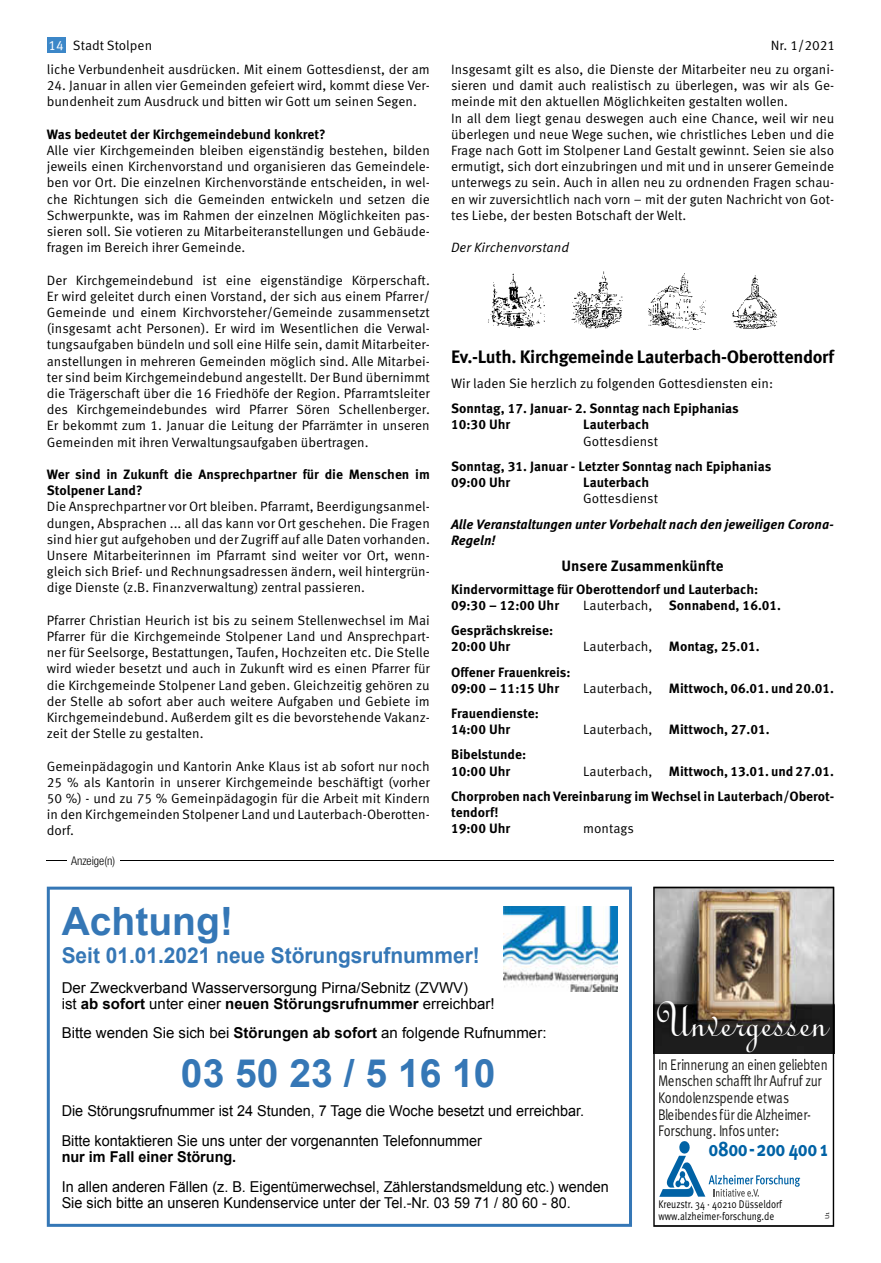
<style>
.page{position:relative;width:881px;height:1263px;background:#fff}
.page>*{position:absolute;margin:0;border:0;box-sizing:border-box;transform-origin:0 0}
.t1{font:54.9px "Linoscript Std";color:#fff;scale:.83 1}
.t2{font:700 39px "Arial";color:#3577b6}
.t3{font:700 21.75px "Arial";color:#3577b6;scale:.96 1}
.t4{font:700 21.3px "Meta OT";letter-spacing:-.025em;color:#0062a5;scale:.83 1}
.t5{font:18px "Meta Pro Bold 14";letter-spacing:-.02em;color:#000}
.t6{font:15.45px/16.6px "Meta OT Norm";letter-spacing:-.025em;color:#1a1a18;scale:.83 1}
.t7{font:15px/29.2px "Arial";color:#000;scale:.96 1}
.t8{font:15px/16.5px "Arial";color:#000}
.t9{font:700 15px "Arial";color:#000;scale:.96 1}
.t10{font:15px "Meta Pro Bold 14";color:#000}
.t11{font:13.5px/16.2px "Meta Pro Norm 14";color:#000;text-align:justify}
.t12{font:13.5px/16.2px "Meta Pro Bold 14";color:#000}
.t13{font:13.5px/16.2px "Meta Pro Bold Ita 2";color:#000}
.t14{font:13.5px "Meta Pro Norm Ita";color:#000}
.t15{font:300 condensed 12px "Helvetica Neue LT";color:#000}
.t16{font:11.1px/11.2px "Meta OT Norm";color:#000;scale:.83 1}
.t17{font:5.7px "Meta OT Norm";color:#000;scale:1.21 1}
.s1{color:#fff}
.s2{font-family:"Meta Pro Norm 14"}
.s3{font-weight:700}
</style>
<div class="page">
<div style="left:47px;top:37px;width:18px;height:15px;background:#3c87c8"></div>
<img style="left:488px;top:271px;width:290px;height:59px">
<hr style="left:47px;top:860px;width:786px;height:1px;background:#000">
<div style="left:67px;top:857px;width:52px;height:6px;background:#fff"></div>
<svg style="left:47px;top:887px;width:584px;height:340px"></svg>
<svg style="left:653px;top:887px;width:180px;height:340px"></svg>
<p class="t11" style="left:48px;top:36px;width:105px"><span class="s1">14</span> Stadt Stolpen</p>
<p class="t11" style="left:451px;top:32px;width:385px;line-height:24.3px;text-align:right">Nr. 1/2021<br>Insgesamt gilt es also, die Dienste der Mitarbeiter neu zu organi-</p>
<p class="t11" style="left:451px;top:77px;width:384px;text-align:left">sieren und damit auch realistisch zu überlegen, was wir als Ge&shy;meinde mit den aktuellen Möglichkeiten gestalten wollen.<br>In all dem liegt genau deswegen auch eine Chance, weil wir neu überlegen und neue Wege suchen, wie christliches Leben und die Frage nach Gott im Stolpener Land Gestalt gewinnt. Seien sie also ermutigt, sich dort einzubringen und mit und in unserer Gemeinde unterwegs zu sein. Auch in allen neu zu ordnenden Fragen schau&shy;en wir zuversichtlich nach vorn – mit der guten Nachricht von Got&shy;tes Liebe, der besten Botschaft der Welt.</p>
<p class="t14" style="left:451px;top:237px;width:119px">Der Kirchenvorstand</p>
<p class="t11" style="left:47px;top:60px;width:384px">liche Verbundenheit ausdrücken. Mit einem Gottesdienst, der am</p>
<p class="t11" style="left:47px;top:77px;width:384px">24. Januar in allen vier Gemeinden gefeiert wird, kommt diese Ver&shy;bundenheit zum Ausdruck und bitten wir Gott um seinen Segen.</p>
<p class="t12" style="left:47px;top:125px;width:280px">Was bedeutet der Kirchgemeindebund konkret?</p>
<p class="t11" style="left:47px;top:141px;width:384px">Alle vier Kirchgemeinden bleiben eigenständig bestehen, bilden jeweils einen Kirchenvorstand und organisieren das Gemeindele&shy;ben vor Ort. Die einzelnen Kirchenvorstände entscheiden, in wel&shy;che Richtungen sich die Gemeinden entwickeln und setzen die Schwerpunkte, was im Rahmen der einzelnen Möglichkeiten pas&shy;sieren soll. Sie votieren zu Mitarbeiteranstellungen und Gebäude&shy;fragen im Bereich ihrer Gemeinde.</p>
<p class="t11" style="left:47px;top:271px;width:384px">Der Kirchgemeindebund ist eine eigenständige Körperschaft.<br>Er wird geleitet durch einen Vorstand, der sich aus einem Pfarrer/ Gemeinde und einem Kirchvorsteher/Gemeinde zusammensetzt (insgesamt acht Personen). Er wird im Wesentlichen die Verwal&shy;tungsaufgaben bündeln und soll eine Hilfe sein, damit Mitarbeiter&shy;anstellungen in mehreren Gemeinden möglich sind. Alle Mitarbei&shy;ter sind beim Kirchgemeindebund angestellt. Der Bund übernimmt die Trägerschaft über die 16 Friedhöfe der Region. Pfarramtsleiter des Kirchgemeindebundes wird Pfarrer Sören Schellenberger.<br>Er bekommt zum 1. Januar die Leitung der Pfarrämter in unseren Gemeinden mit ihren Verwaltungsaufgaben übertragen.</p>
<p class="t12" style="left:47px;top:465px;width:384px">Wer sind in Zukunft die Ansprechpartner für die Menschen im<br>Stolpener Land?</p>
<p class="t11" style="left:47px;top:498px;width:384px">Die Ansprechpartner vor Ort bleiben. Pfarramt, Beerdigungsanmel&shy;dungen, Absprachen ... all das kann vor Ort geschehen. Die Fragen sind hier gut aufgehoben und der Zugriff auf alle Daten vorhanden.<br>Unsere Mitarbeiterinnen im Pfarramt sind weiter vor Ort, wenn&shy;gleich sich Brief- und Rechnungsadressen ändern, weil hintergrün&shy;dige Dienste (z.B. Finanzverwaltung) zentral passieren.</p>
<p class="t11" style="left:47px;top:611px;width:384px">Pfarrer Christian Heurich ist bis zu seinem Stellenwechsel im Mai Pfarrer für die Kirchgemeinde Stolpener Land und Ansprechpart&shy;ner für Seelsorge, Bestattungen, Taufen, Hochzeiten etc. Die Stelle wird wieder besetzt und auch in Zukunft wird es einen Pfarrer für die Kirchgemeinde Stolpener Land geben. Gleichzeitig gehören zu der Stelle ab sofort aber auch weitere Aufgaben und Gebiete im Kirchgemeindebund. Außerdem gilt es die bevorstehende Vakanz&shy;zeit der Stelle zu gestalten.</p>
<p class="t11" style="left:47px;top:757px;width:384px">Gemeinpädagogin und Kantorin Anke Klaus ist ab sofort nur noch 25 % als Kantorin in unserer Kirchgemeinde beschäftigt (vorher 50 %) - und zu 75 % Gemeinpädagogin für die Arbeit mit Kindern in den Kirchgemeinden Stolpener Land und Lauterbach-Oberotten&shy;dorf.</p>
<p class="t15" style="left:71px;top:853px;width:45px">Anzeige(n)</p>
<h3 class="t5" style="left:451px;top:343px;width:384px">Ev.-Luth. Kirchgemeinde Lauterbach-Oberottendorf</h3>
<p class="t11" style="left:451px;top:374px;width:323px">Wir laden Sie herzlich zu folgenden Gottesdiensten ein:</p>
<p class="t12" style="left:451px;top:400px;width:289px">Sonntag, 17. Januar- 2. Sonntag nach Epiphanias<br>10:30 Uhr</p>
<p class="t12" style="left:583px;top:416px;width:67px">Lauterbach</p>
<p class="t11" style="left:583px;top:432px;width:76px">Gottesdienst</p>
<p class="t12" style="left:451px;top:457px;width:321px">Sonntag, 31. Januar - Letzter Sonntag nach Epiphanias<br>09:00 Uhr</p>
<p class="t12" style="left:583px;top:473px;width:67px">Lauterbach</p>
<p class="t11" style="left:583px;top:490px;width:76px">Gottesdienst</p>
<p class="t13" style="left:451px;top:515px;width:384px">Alle Veranstaltungen unter Vorbehalt nach den jeweiligen Corona-<br>Regeln!</p>
<p class="t10" style="left:561px;top:554px;width:163px">Unsere Zusammenkünfte</p>
<p class="t12" style="left:451px;top:580px;width:308px">Kindervormittage für Oberottendorf und Lauterbach:<br>09:30 – 12:00 Uhr</p>
<p class="t12" style="left:583px;top:596px;width:199px"><span class="s2">Lauterbach,</span> Sonnabend, 16.01.</p>
<p class="t12" style="left:451px;top:621px;width:104px">Gesprächskreise:<br>20:00 Uhr</p>
<p class="t12" style="left:583px;top:638px;width:178px"><span class="s2">Lauterbach,</span> Montag, 25.01.</p>
<p class="t12" style="left:451px;top:663px;width:121px">Offener Frauenkreis:<br>09:00 – 11:15 Uhr</p>
<p class="t12" style="left:583px;top:679px;width:252px"><span class="s2">Lauterbach,</span> Mittwoch, 06.01. und 20.01.</p>
<p class="t12" style="left:451px;top:704px;width:89px">Frauendienste:<br>14:00 Uhr</p>
<p class="t12" style="left:583px;top:720px;width:188px"><span class="s2">Lauterbach,</span> Mittwoch, 27.01.</p>
<p class="t12" style="left:451px;top:746px;width:76px">Bibelstunde:<br>10:00 Uhr</p>
<p class="t12" style="left:451px;top:757px;width:384px;line-height:25.2px;text-align:right"><span class="s2">Lauterbach,</span> Mittwoch, 13.01. und 27.01.<br>Chorproben nach Vereinbarung im Wechsel in Lauterbach/Oberot-</p>
<p class="t12" style="left:451px;top:803px;width:61px">tendorf!<br>19:00 Uhr</p>
<p class="t11" style="left:583px;top:819px;width:52px">montags</p>
<h2 class="t2" style="left:62px;top:900px;width:173px">Achtung!</h2>
<h3 class="t3" style="left:62px;top:943px;width:437px">Seit 01.01.2021 neue Störungsrufnummer!</h3>
<p class="t8" style="left:62px;top:979px;width:434px">Der Zweckverband Wasserversorgung Pirna/Sebnitz (ZVWV)<br>ist <span class="s3">ab sofort</span> unter einer <span class="s3">neuen Störungsrufnummer</span> erreichbar!</p>
<p class="t8" style="left:62px;top:1025px;width:486px">Bitte wenden Sie sich bei <span class="s3">Störungen ab sofort</span> an folgende Rufnummer:</p>
<h2 class="t2" style="left:181px;top:1051px;width:316px">03 50 23 / 5 16 10</h2>
<p class="t7" style="left:62px;top:1097px;width:545px">Die Störungsrufnummer ist 24 Stunden, 7 Tage die Woche besetzt und erreichbar.<br>Bitte kontaktieren Sie uns unter der vorgenannten Telefonnummer</p>
<p class="t9" style="left:62px;top:1148px;width:183px">nur im Fall einer Störung.</p>
<p class="t7" style="left:62px;top:1178px;width:571px;line-height:16.5px">In allen anderen Fällen (z. B. Eigentümerwechsel, Zählerstandsmeldung etc.) wenden<br>Sie sich bitte an unseren Kundenservice unter der Tel.-Nr. 03 59 71 / 80 60 - 80.</p>
<h1 class="t1" style="left:658px;top:991px;width:202px">Unvergessen</h1>
<p class="t6" style="left:658px;top:1056px;width:206px">In Erinnerung an einen geliebten<br>Menschen schafft Ihr Aufruf zur<br>Kondolenzspende etwas<br>Bleibendes für die Alzheimer-<br>Forschung. Infos unter:</p>
<h3 class="t4" style="left:708px;top:1135px;width:145px">0800-200 400 1</h3>
<p class="t16" style="left:658px;top:1199px;width:150px">Kreuzstr. 34 · 40210 Düsseldorf www.alzheimer-forschung.de</p>
<p class="t17" style="left:823px;top:1219px;width:8px;rotate:-90deg">U1</p>
</div>
